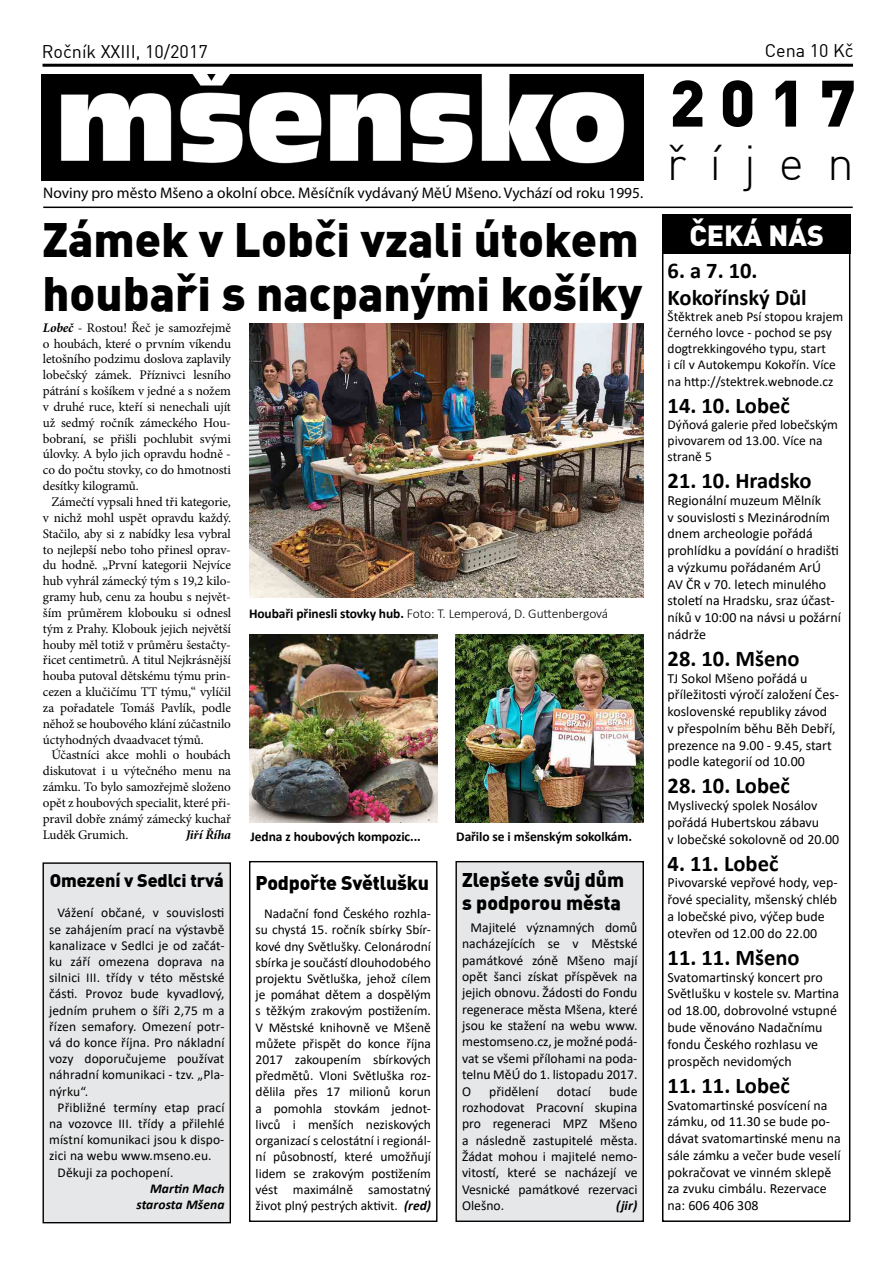
<style>
.page{position:relative;width:893px;height:1263px;background:#fff}
.page>*{position:absolute;margin:0;border:0;box-sizing:border-box;transform-origin:0 0}
.t1{font:900 64.5px "Unient DINCE";color:#000}
.t2{font:300 48px "Unient DINCE";letter-spacing:.48em;color:#000}
.t3{font:900 47.25px/54px "Unient DINCE";color:#000}
.t4{font:900 28.5px "Unient DINCE";color:#fff}
.t5{font:700 22.5px/27px "Calibri";color:#000}
.t6{font:900 19.5px/23.4px "Unient DINCE";letter-spacing:-.005em;color:#000}
.t7{font:18px "Unient DINCE";color:#000}
.t8{font:900 18px "Unient DINCE";letter-spacing:-.01em;color:#000}
.t9{font:15.3px "Myriad Pro";color:#000}
.t10{font:13.95px/16.8px "Calibri";color:#000}
.t11{font:13.65px/16.4px "Calibri";color:#000;text-align:justify}
.t12{font:italic 700 13.65px "Calibri";color:#000}
.t13{font:13.5px/16.2px "Calibri";color:#000}
.t14{font:300 13.5px "Calibri";letter-spacing:-.005em;color:#000}
.t15{font:700 13.5px "Calibri";letter-spacing:-.005em;color:#000}
.t16{font:italic 700 13.5px/16.2px "Calibri";letter-spacing:.01em;color:#000;text-align:right}
.t17{font:13.2px/15.9px "Minion Pro";letter-spacing:-.01em;color:#000;text-align:justify}
.t18{font:italic 700 13.2px "Minion Pro";letter-spacing:-.01em;color:#000}
.s1{font-weight:700;font-style:italic}
.s2{font-weight:700}
</style>
<div class="page">
<hr style="left:43px;top:64px;width:810px;height:3px;background:#000">
<hr style="left:43px;top:207px;width:810px;height:1px;background:#000">
<img style="left:42px;top:74px;width:602px;height:106px">
<div style="left:662px;top:249px;width:188px;height:973px;border:2px solid #000"></div>
<div style="left:662px;top:214px;width:188px;height:39px;background:#000"></div>
<img style="left:249px;top:323px;width:395px;height:274px">
<div style="left:456px;top:862px;width:187px;height:359px;background:#e6e7e8"></div>
<div style="left:455px;top:861px;width:189px;height:361px;border:1px solid #000"></div>
<div style="left:249px;top:861px;width:188px;height:361px;border:1px solid #000"></div>
<div style="left:43px;top:863px;width:187px;height:360px;background:#e6e7e8"></div>
<div style="left:43px;top:862px;width:188px;height:361px;border:1px solid #000"></div>
<img style="left:249px;top:635px;width:188px;height:188px">
<img style="left:455px;top:635px;width:189px;height:188px">
<h3 class="t7" style="left:42px;top:40px;width:168px">Ročník XXIII, 10/2017</h3>
<h3 class="t7" style="left:765px;top:39px;width:90px">Cena 10 Kč</h3>
<p class="t9" style="left:43px;top:183px;width:601px">Noviny pro město Mšeno a okolní obce. Měsíčník vydávaný MěÚ Mšeno. Vychází od roku 1995.</p>
<h3 class="t3" style="left:43px;top:210px;width:601px">Zámek v Lobči vzali útokem houbaři s nacpanými košíky</h3>
<p class="t17" style="left:43px;top:320px;width:190px"><span class="s1">Lobeč</span> - Rostou! Řeč je samozřejmě o houbách, které o prvním víkendu letošního podzimu doslova zaplavily lobečský zámek. Příznivci lesního pátrání s košíkem v jedné a s nožem v druhé ruce, kteří si nenechali ujít už sedmý ročník zámeckého Hou&shy;bobraní, se přišli pochlubit svými úlovky. A bylo jich opravdu hodně - co do počtu stovky, co do hmotnosti desítky kilogramů.</p>
<p class="t17" style="left:43px;top:494px;width:190px;text-indent:9px">Zámečtí vypsali hned tři kategorie, v nichž mohl uspět opravdu každý.<br>Stačilo, aby si z nabídky lesa vybral to nejlepší nebo toho přinesl oprav&shy;du hodně. „První kategorii Nejvíce hub vyhrál zámecký tým s 19,2 kilo&shy;gramy hub, cenu za houbu s největ&shy;ším průměrem klobouku si odnesl tým z Prahy. Klobouk jejich největší houby měl totiž v průměru šestačty&shy;řicet centimetrů. A titul Nejkrásnější houba putoval dětskému týmu prin&shy;cezen a klučičímu TT týmu,“ vylíčil za pořadatele Tomáš Pavlík, podle něhož se houbového klání zúčastnilo úctyhodných dvaadvacet týmů.</p>
<p class="t17" style="left:43px;top:747px;width:190px;text-indent:9px">Účastníci akce mohli o houbách diskutovat i u výtečného menu na zámku. To bylo samozřejmě složeno opět z houbových specialit, které při&shy;pravil dobře známý zámecký kuchař Luděk Grumich.</p>
<p class="t14" style="left:249px;top:605px;width:361px"><span class="s2">Houbaři přinesli stovky hub.</span> Foto: T. Lemperová, D. Guttenbergová</p>
<p class="t18" style="left:186px;top:825px;width:47px">Jiří Říha</p>
<p class="t15" style="left:250px;top:827px;width:172px">Jedna z houbových kompozic...</p>
<p class="t15" style="left:456px;top:827px;width:177px">Dařilo se i mšenským sokolkám.</p>
<h3 class="t8" style="left:50px;top:868px;width:175px">Omezení v Sedlci trvá</h3>
<p class="t13" style="left:49px;top:904px;width:177px;text-align:justify;text-indent:9px">Vážení občané, v souvislosti se zahájením prací na výstavbě kanalizace v Sedlci je od začát&shy;ku září omezena doprava na silnici III. třídy v této městské části. Provoz bude kyvadlový, jedním pruhem o šíři 2,75 m a řízen semafory. Omezení potr&shy;vá do konce října. Pro nákladní vozy doporučujeme používat náhradní komunikaci - tzv. „Pla&shy;nýrku“.</p>
<p class="t13" style="left:58px;top:1099px;width:168px">Přibližné termíny etap prací</p>
<p class="t13" style="left:49px;top:1115px;width:177px">na vozovce III. třídy a přilehlé</p>
<p class="t13" style="left:49px;top:1131px;width:177px">místní komunikaci jsou k dispo-</p>
<p class="t13" style="left:49px;top:1147px;width:164px">zici na webu www.mseno.eu.</p>
<p class="t13" style="left:58px;top:1164px;width:117px">Děkuji za pochopení.</p>
<p class="t16" style="left:136px;top:1180px;width:90px">Martin Mach starosta Mšena</p>
<h3 class="t6" style="left:256px;top:870px;width:175px">Podpořte Světlušku</h3>
<p class="t13" style="left:256px;top:905px;width:177px;text-align:justify;text-indent:9px">Nadační fond Českého rozhla&shy;su chystá 15. ročník sbírky Sbír&shy;kové dny Světlušky. Celonárodní sbírka je součástí dlouhodobého projektu Světluška, jehož cílem je pomáhat dětem a dospělým s těžkým zrakovým postižením.<br>V Městské knihovně ve Mšeně můžete přispět do konce října 2017 zakoupením sbírkových předmětů. Vloni Světluška roz&shy;dělila přes 17 milionů korun a pomohla stovkám jednot&shy;livců i menších neziskových organizací s celostátní i regionál&shy;ní působností, které umožňují lidem se zrakovým postižením vést maximálně samostatný život plný pestrých aktivit. <span class="s1">(red)</span></p>
<h3 class="t6" style="left:462px;top:867px;width:164px">Zlepšete svůj dům s podporou města</h3>
<p class="t11" style="left:462px;top:919px;width:177px;text-indent:9px">Majitelé významných domů nacházejících se v Městské památkové zóně Mšeno mají opět šanci získat příspěvek na jejich obnovu. Žádosti do Fondu regenerace města Mšena, které jsou ke stažení na webu www. mestomseno.cz, je možné podá&shy;vat se všemi přílohami na poda&shy;telnu MěÚ do 1. listopadu 2017.<br>O</p>
<p class="t11" style="left:489px;top:1082px;width:51px">přidělení</p>
<p class="t11" style="left:557px;top:1082px;width:36px">dotací</p>
<p class="t11" style="left:462px;top:1082px;width:177px;text-indent:147px">bude rozhodovat Pracovní skupina pro regeneraci MPZ Mšeno a následně zastupitelé města.<br>Žádat mohou i majitelé nemo&shy;vitostí, které se nacházejí ve Vesnické památkové rezervaci Olešno.</p>
<p class="t12" style="left:616px;top:1196px;width:22px">(jir)</p>
<h1 class="t1" style="left:669px;top:59px;width:188px">2 0 1 7</h1>
<h2 class="t2" style="left:667px;top:133px;width:189px">říjen</h2>
<h3 class="t4" style="left:690px;top:216px;width:136px">ČEKÁ NÁS</h3>
<h3 class="t5" style="left:668px;top:256px;width:141px">6. a 7. 10.<br>Kokořínský Důl</h3>
<p class="t13" style="left:668px;top:308px;width:177px">Štěktrek aneb Psí stopou krajem černého lovce - pochod se psy dogtrekkingového typu, start<br>i cíl v Autokempu Kokořín. Více na http://stektrek.webnode.cz</p>
<h3 class="t5" style="left:668px;top:391px;width:124px">14. 10. Lobeč</h3>
<p class="t13" style="left:668px;top:416px;width:172px">Dýňová galerie před lobečským pivovarem od 13.00. Více na straně 5</p>
<h3 class="t5" style="left:668px;top:467px;width:145px">21. 10. Hradsko</h3>
<p class="t10" style="left:668px;top:491px;width:175px">Regionální muzeum Mělník<br>v souvislosti s Mezinárodním dnem archeologie pořádá prohlídku a povídání o hradišti a výzkumu pořádaném ArÚ<br>AV ČR v 70. letech minulého století na Hradsku, sraz účast&shy;níků v 10:00 na návsi u požární nádrže</p>
<h3 class="t5" style="left:668px;top:645px;width:133px">28. 10. Mšeno</h3>
<p class="t10" style="left:668px;top:669px;width:173px">TJ Sokol Mšeno pořádá u příležitosti výročí založení Čes&shy;koslovenské republiky závod<br>v přespolním běhu Běh Debří, prezence na 9.00 - 9.45, start podle kategorií od 10.00</p>
<h3 class="t5" style="left:668px;top:772px;width:124px">28. 10. Lobeč</h3>
<p class="t10" style="left:668px;top:797px;width:173px">Myslivecký spolek Nosálov pořádá Hubertskou zábavu<br>v lobečské sokolovně od 20.00</p>
<h3 class="t5" style="left:668px;top:849px;width:112px">4. 11. Lobeč</h3>
<p class="t10" style="left:668px;top:874px;width:172px">Pivovarské vepřové hody, vep&shy;řové speciality, mšenský chléb a lobečské pivo, výčep bude otevřen od 12.00 do 22.00</p>
<h3 class="t5" style="left:668px;top:943px;width:133px">11. 11. Mšeno</h3>
<p class="t10" style="left:668px;top:968px;width:173px">Svatomartinský koncert pro<br>Světlušku v kostele sv. Martina od 18.00, dobrovolné vstupné bude věnováno Nadačnímu fondu Českého rozhlasu ve prospěch nevidomých</p>
<h3 class="t5" style="left:668px;top:1071px;width:124px">11. 11. Lobeč</h3>
<p class="t10" style="left:668px;top:1096px;width:175px">Svatomartinské posvícení na zámku, od 11.30 se bude po&shy;dávat svatomartinské menu na sále zámku a večer bude veselí pokračovat ve vinném sklepě za zvuku cimbálu. Rezervace na: 606 406 308</p>
</div>
